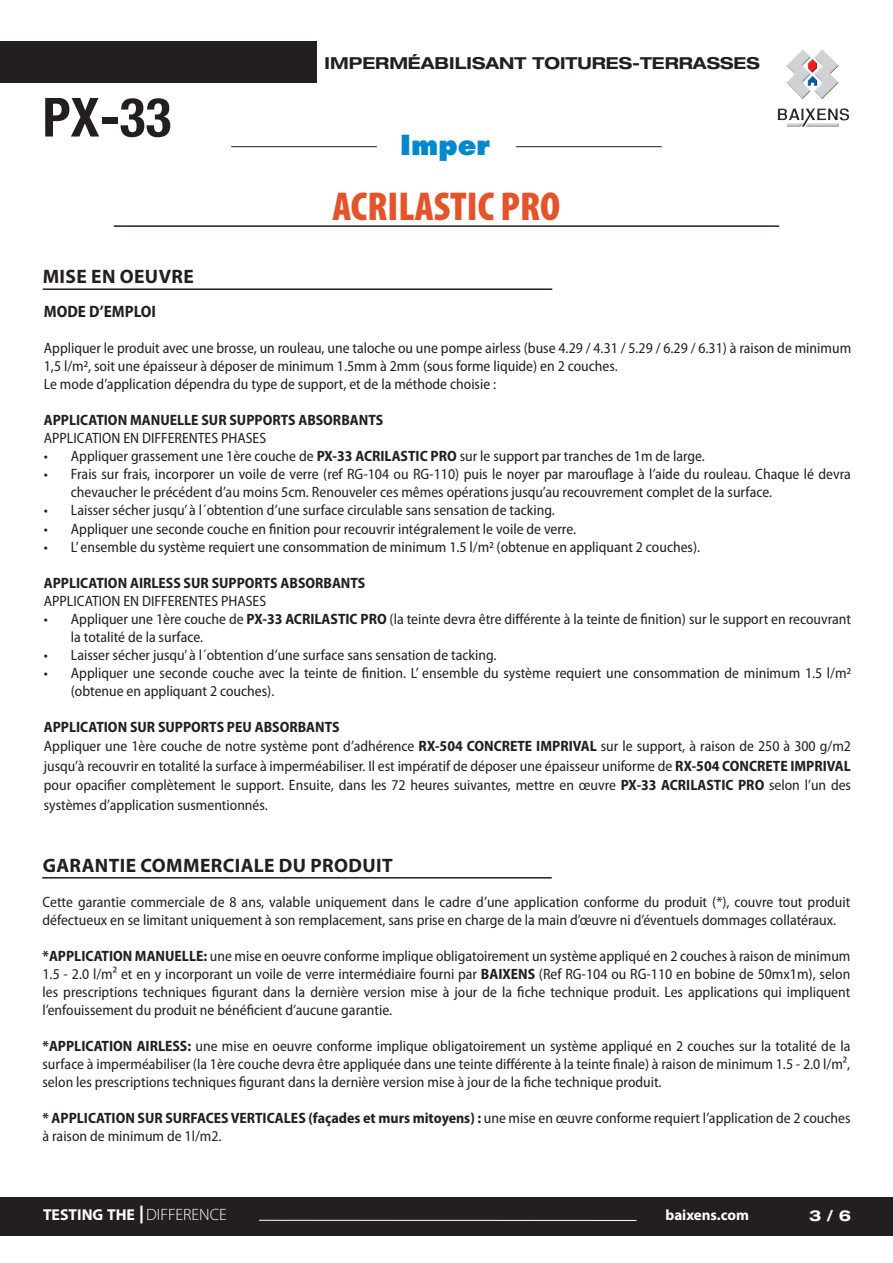
<style>
.page{position:relative;width:893px;height:1263px;background:#fff}
.page>*{position:absolute;margin:0;border:0;box-sizing:border-box;transform-origin:0 0}
.t1{font:700 condensed 54px "Helvetica Neue";color:#231f20}
.t2{font:900 condensed 40.5px "Myriad Pro";color:#e4542a}
.t3{font:800 27px "Futura";color:#0088ce}
.t4{font:700 19.5px "Myriad Pro";letter-spacing:.02em;color:#231f20}
.t5{font:700 expanded 16.5px "Helvetica Neue";color:#231f20}
.t6{font:700 semi-condensed 16.5px "Myriad Pro";color:#231f20}
.t7{font:700 15.75px "Myriad Pro";color:#fff}
.t8{font:semi-condensed 15px/18px "Myriad Pro";color:#231f20}
.t9{font:700 semi-condensed 15px "Myriad Pro";color:#231f20}
.t10{font:700 15px "Myriad Pro";color:#fff}
.t11{font:700 expanded 15px "Helvetica Neue";color:#fff}
.s1{font-weight:700}
.s2{font-weight:300;font-size:16.5px}
</style>
<div class="page">
<div style="left:1px;top:42px;width:316px;height:41px;background:#231f20"></div>
<img style="left:777px;top:49px;width:72px;height:78px">
<hr style="left:114px;top:225px;width:665px;height:2px;background:#231f20">
<hr style="left:231px;top:146px;width:146px;height:1px;background:#231f20">
<hr style="left:516px;top:146px;width:146px;height:1px;background:#231f20">
<div style="left:0;top:1196px;width:893px;height:39px;background:#231f20"></div>
<hr style="left:140px;top:1205px;width:3px;height:18px;background:#fff">
<hr style="left:259px;top:1220px;width:378px;height:1px;background:#fff">
<hr style="left:43px;top:288px;width:509px;height:2px;background:#231f20">
<hr style="left:42px;top:877px;width:510px;height:1px;background:#231f20">
<h1 class="t1" style="left:43px;top:85px;width:130px">PX-33</h1>
<h3 class="t4" style="left:43px;top:264px;width:153px">MISE EN OEUVRE</h3>
<p class="t5" style="left:325px;top:52px;width:437px">IMPERMÉABILISANT TOITURES-TERRASSES</p>
<h3 class="t3" style="left:400px;top:128px;width:91px">Imper</h3>
<h2 class="t2" style="left:333px;top:184px;width:229px">ACRILASTIC PRO</h2>
<p class="t6" style="left:44px;top:303px;width:114px">MODE D’EMPLOI</p>
<p class="t8" style="left:44px;top:340px;width:809px">Appliquer le produit avec une brosse, un rouleau, une taloche ou une pompe airless (buse 4.29 / 4.31 / 5.29 / 6.29 / 6.31) à raison de minimum<br>1,5 l/m2, soit une épaisseur à déposer de minimum 1.5mm à 2mm (sous forme liquide) en 2 couches.<br>Le mode d’application dépendra du type de support, et de la méthode choisie :</p>
<p class="t9" style="left:44px;top:412px;width:341px">APPLICATION MANUELLE SUR SUPPORTS ABSORBANTS</p>
<p class="t8" style="left:44px;top:430px;width:224px">APPLICATION EN DIFFERENTES PHASES</p>
<p class="t8" style="left:44px;top:448px;width:663px">• Appliquer grassement une 1ère couche de <span class="s1">PX-33 ACRILASTIC PRO</span> sur le support par tranches de 1m de large.</p>
<p class="t8" style="left:71px;top:466px;width:782px;text-indent:-27px">• Frais sur frais, incorporer un voile de verre (ref RG-104 ou RG-110) puis le noyer par marouflage à l’aide du rouleau. Chaque lé devra chevaucher le précédent d’au moins 5cm. Renouveler ces mêmes opérations jusqu’au recouvrement complet de la surface.</p>
<p class="t8" style="left:44px;top:502px;width:513px">• Laisser sécher jusqu’ à l´obtention d’une surface circulable sans sensation de tacking.</p>
<p class="t8" style="left:44px;top:520px;width:534px">• Appliquer une seconde couche en finition pour recouvrir intégralement le voile de verre.</p>
<p class="t8" style="left:44px;top:538px;width:658px">• L’ ensemble du système requiert une consommation de minimum 1.5 l/m2 (obtenue en appliquant 2 couches).</p>
<p class="t9" style="left:44px;top:574px;width:323px">APPLICATION AIRLESS SUR SUPPORTS ABSORBANTS</p>
<p class="t8" style="left:44px;top:592px;width:224px">APPLICATION EN DIFFERENTES PHASES</p>
<p class="t8" style="left:71px;top:610px;width:782px;text-indent:-27px">• Appliquer une 1ère couche de <span class="s1">PX-33 ACRILASTIC PRO</span> (la teinte devra être différente à la teinte de finition) sur le support en recouvrant la totalité de la surface.</p>
<p class="t8" style="left:44px;top:646px;width:454px">• Laisser sécher jusqu’ à l´obtention d’une surface sans sensation de tacking.</p>
<p class="t8" style="left:71px;top:664px;width:782px;text-indent:-27px">• Appliquer une seconde couche avec la teinte de finition. L’ ensemble du système requiert une consommation de minimum 1.5 l/m2 (obtenue en appliquant 2 couches).</p>
<p class="t8" style="left:44px;top:717px;width:809px;line-height:19.5px"><span class="s1">APPLICATION SUR SUPPORTS PEU ABSORBANTS<br></span>Appliquer une 1ère couche de notre système pont d’adhérence <span class="s1">RX-504 CONCRETE IMPRIVAL</span> sur le support, à raison de 250 à 300 g/m2 jusqu’à recouvrir en totalité la surface à imperméabiliser. Il est impératif de déposer une épaisseur uniforme de <span class="s1">RX-504 CONCRETE IMPRIVAL </span>pour opacifier complètement le support. Ensuite, dans les 72 heures suivantes, mettre en œuvre <span class="s1">PX-33 ACRILASTIC PRO</span> selon l’un des systèmes d’application susmentionnés.</p>
<h3 class="t4" style="left:43px;top:852px;width:352px">GARANTIE COMMERCIALE DU PRODUIT</h3>
<p class="t8" style="left:43px;top:893px;width:809px">Cette garantie commerciale de 8 ans, valable uniquement dans le cadre d’une application conforme du produit (*), couvre tout produit défectueux en se limitant uniquement à son remplacement, sans prise en charge de la main d’œuvre ni d’éventuels dommages collatéraux.</p>
<p class="t8" style="left:43px;top:947px;width:809px;text-align:justify"><span class="s1">*APPLICATION MANUELLE:</span> une mise en oeuvre conforme implique obligatoirement un système appliqué en 2 couches à raison de minimum 1.5 - 2.0 l/m² et en y incorporant un voile de verre intermédiaire fourni par <span class="s1">BAIXENS</span> (Ref RG-104 ou RG-110 en bobine de 50mx1m), selon les prescriptions techniques figurant dans la dernière version mise à jour de la fiche technique produit. Les applications qui impliquent l’enfouissement du produit ne bénéficient d’aucune garantie.</p>
<p class="t8" style="left:43px;top:1037px;width:809px;text-align:justify"><span class="s1">*APPLICATION AIRLESS:</span> une mise en oeuvre conforme implique obligatoirement un système appliqué en 2 couches sur la totalité de la surface à imperméabiliser (la 1ère couche devra être appliquée dans une teinte différente à la teinte finale) à raison de minimum 1.5 - 2.0 l/m², selon les prescriptions techniques figurant dans la dernière version mise à jour de la fiche technique produit.</p>
<p class="t8" style="left:43px;top:1109px;width:809px"><span class="s1">* APPLICATION SUR SURFACES VERTICALES (façades et murs mitoyens) :</span> une mise en œuvre conforme requiert l’application de 2 couches à raison de minimum de 1l/m2.</p>
<p class="t7" style="left:43px;top:1204px;width:185px">TESTING THE <span class="s2">DIFFERENCE</span></p>
<p class="t10" style="left:665px;top:1205px;width:85px">baixens.com</p>
<p class="t11" style="left:809px;top:1206px;width:43px">3 / 6</p>
</div>
